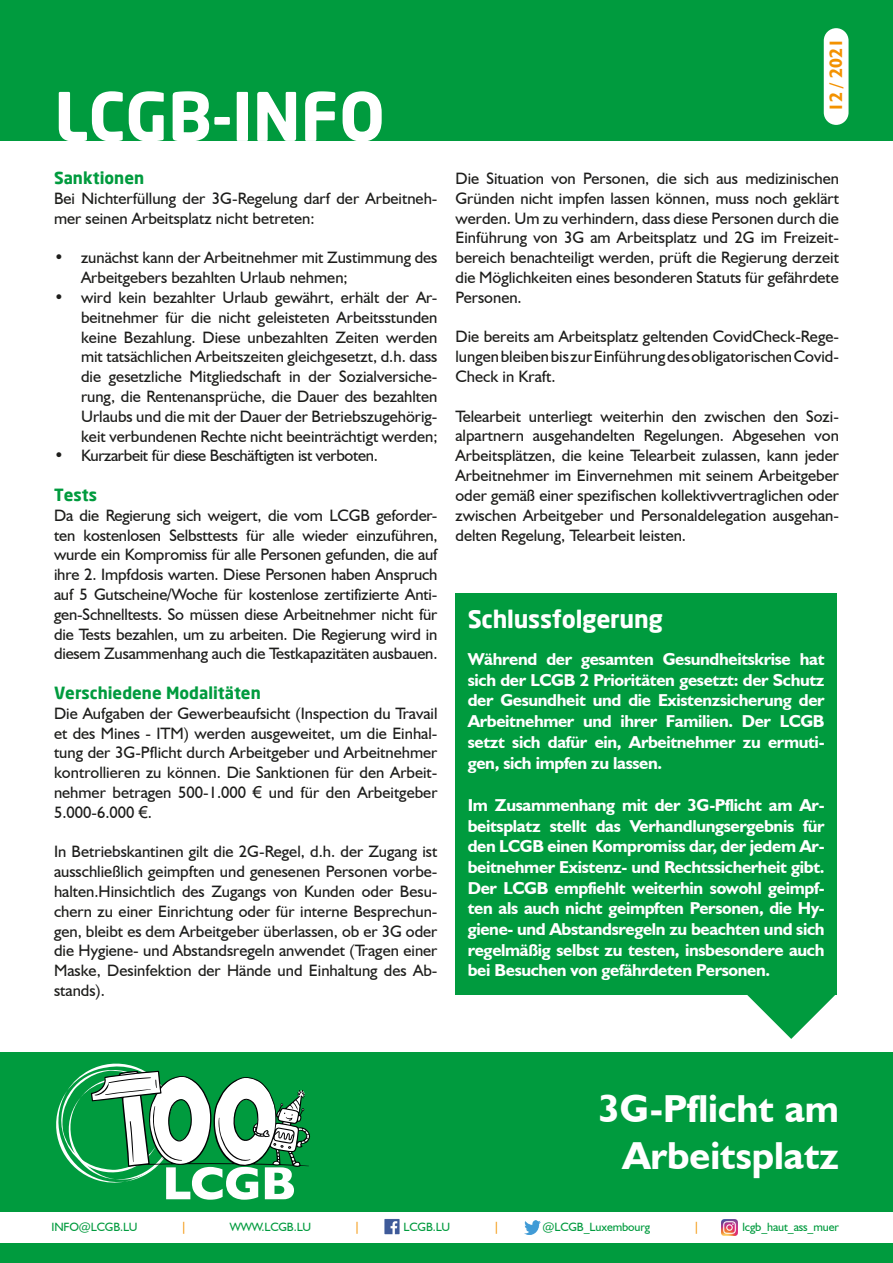
<style>
.page{position:relative;width:893px;height:1263px;background:#fff}
.page>*{position:absolute;margin:0;border:0;box-sizing:border-box;transform-origin:0 0}
.t1{font:700 66px "Neo Sans";color:#fff}
.t2{font:700 39px/46.8px "Humanist 521 BT";color:#fff;text-align:right}
.t3{font:700 24px "Neo Sans";letter-spacing:-.01em;color:#fff}
.t4{font:700 18px "Humanist 521 BT";color:#f39200}
.t5{font:700 17.25px/20.7px "Humanist 521 BT";letter-spacing:-.02em;color:#fff;text-align:justify}
.t6{font:16.5px/19.8px "Humanist 521 BT";color:#1d1d1b;text-align:justify}
.t7{font:16.5px "Humanist 521 BT";letter-spacing:-.02em;color:#1d1d1b}
.t8{font:700 16.5px "Neo Sans";color:#009b3e}
.t9{font:12px "Humanist 521 BT";letter-spacing:-.01em;color:#009b3e}
.t10{font:12px "Humanist 521 BT";color:#f39200}
.s1{font-family:"Arial"}
</style>
<div class="page">
<div style="left:455px;top:593px;width:382px;height:401px;background:#009b3e"></div>
<svg style="left:743px;top:994px;width:94px;height:45px"></svg>
<div style="left:0;top:0;width:893px;height:140px;background:#009b3e"></div>
<div style="left:824px;top:28px;width:24px;height:97px;background:#fff;border-radius:12px"></div>
<div style="left:0;top:1052px;width:893px;height:211px;background:#009b3e"></div>
<div style="left:0;top:1212px;width:893px;height:30px;background:#fff"></div>
<svg style="left:56px;top:1063px;width:254px;height:137px"></svg>
<img style="left:384px;top:1219px;width:16px;height:16px">
<img style="left:524px;top:1221px;width:17px;height:13px">
<img style="left:721px;top:1219px;width:17px;height:17px">
<p class="t1" style="left:54px;top:74px;width:332px">LCGB-INFO</p>
<p class="t8" style="left:54px;top:167px;width:92px">Sanktionen</p>
<p class="t6" style="left:54px;top:188px;width:385px">Bei Nichterfüllung der 3G-Regelung darf der Arbeitneh&shy;mer seinen Arbeitsplatz nicht betreten:</p>
<p class="t6" style="left:81px;top:248px;width:358px;text-indent:-27px">• zunächst kann der Arbeitnehmer mit Zustimmung des<br>Arbeitgebers bezahlten Urlaub nehmen;</p>
<p class="t6" style="left:81px;top:287px;width:358px;text-indent:-27px">• wird kein bezahlter Urlaub gewährt, erhält der Ar&shy;beitnehmer für die nicht geleisteten Arbeitsstunden keine Bezahlung. Diese unbezahlten Zeiten werden mit tatsächlichen Arbeitszeiten gleichgesetzt, d.h. dass die gesetzliche Mitgliedschaft in der Sozialversiche&shy;rung, die Rentenansprüche, die Dauer des bezahlten Urlaubs und die mit der Dauer der Betriebszugehörig&shy;keit verbundenen Rechte nicht beeinträchtigt werden;</p>
<p class="t7" style="left:54px;top:446px;width:325px">• Kurzarbeit für diese Beschäftigten ist verboten.</p>
<p class="t8" style="left:54px;top:484px;width:44px">Tests</p>
<p class="t6" style="left:54px;top:505px;width:385px">Da die Regierung sich weigert, die vom LCGB geforder&shy;ten kostenlosen Selbsttests für alle wieder einzuführen, wurde ein Kompromiss für alle Personen gefunden, die auf ihre 2. Impfdosis warten. Diese Personen haben Anspruch auf 5 Gutscheine/Woche für kostenlose zertifizierte Anti&shy;gen-Schnelltests. So müssen diese Arbeitnehmer nicht für die Tests bezahlen, um zu arbeiten. Die Regierung wird in diesem Zusammenhang auch die Testkapazitäten ausbauen.</p>
<p class="t8" style="left:54px;top:682px;width:208px">Verschiedene Modalitäten</p>
<p class="t6" style="left:54px;top:703px;width:385px">Die Aufgaben der Gewerbeaufsicht (Inspection du Travail et des Mines - ITM) werden ausgeweitet, um die Einhal&shy;tung der 3G-Pflicht durch Arbeitgeber und Arbeitnehmer kontrollieren zu können. Die Sanktionen für den Arbeit&shy;nehmer betragen 500-1.000 <span class="s1">€</span> und für den Arbeitgeber 5.000-6.000 <span class="s1">€</span>.</p>
<p class="t6" style="left:54px;top:842px;width:385px">In Betriebskantinen gilt die 2G-Regel, d.h. der Zugang ist ausschließlich geimpften und genesenen Personen vorbe&shy;halten.Hinsichtlich des Zugangs von Kunden oder Besu&shy;chern zu einer Einrichtung oder für interne Besprechun&shy;gen, bleibt es dem Arbeitgeber überlassen, ob er 3G oder die Hygiene- und Abstandsregeln anwendet (Tragen einer Maske, Desinfektion der Hände und Einhaltung des Ab&shy;stands).</p>
<p class="t4" style="left:825px;top:112px;width:75px;rotate:-90deg">12 / 2021</p>
<p class="t6" style="left:455px;top:168px;width:385px">Die Situation von Personen, die sich aus medizinischen Gründen nicht impfen lassen können, muss noch geklärt werden. Um zu verhindern, dass diese Personen durch die Einführung von 3G am Arbeitsplatz und 2G im Freizeit&shy;bereich benachteiligt werden, prüft die Regierung derzeit die Möglichkeiten eines besonderen Statuts für gefährdete Personen.</p>
<p class="t6" style="left:455px;top:327px;width:385px">Die bereits am Arbeitsplatz geltenden CovidCheck-Rege&shy;lungen bleiben bis zur Einführung des obligatorischen Covid-Check in Kraft.</p>
<p class="t6" style="left:455px;top:406px;width:385px">Telearbeit unterliegt weiterhin den zwischen den Sozi&shy;alpartnern ausgehandelten Regelungen. Abgesehen von Arbeitsplätzen, die keine Telearbeit zulassen, kann jeder Arbeitnehmer im Einvernehmen mit seinem Arbeitgeber oder gemäß einer spezifischen kollektivvertraglichen oder zwischen Arbeitgeber und Personaldelegation ausgehan&shy;delten Regelung, Telearbeit leisten.</p>
<p class="t3" style="left:468px;top:604px;width:197px">Schlussfolgerung</p>
<p class="t5" style="left:468px;top:648px;width:358px">Während der gesamten Gesundheitskrise hat sich der LCGB 2 Prioritäten gesetzt: der Schutz der Gesundheit und die Existenzsicherung der Arbeitnehmer und ihrer Familien. Der LCGB setzt sich dafür ein, Arbeitnehmer zu ermuti&shy;gen, sich impfen zu lassen.</p>
<p class="t5" style="left:468px;top:794px;width:358px">Im Zusammenhang mit der 3G-Pflicht am Ar&shy;beitsplatz stellt das Verhandlungsergebnis für den LCGB einen Kompromiss dar, der jedem Ar&shy;beitnehmer Existenz- und Rechtssicherheit gibt.<br>Der LCGB empfiehlt weiterhin sowohl geimpf&shy;ten als auch nicht geimpften Personen, die Hy&shy;giene- und Abstandsregeln zu beachten und sich regelmäßig selbst zu testen, insbesondere auch bei Besuchen von gefährdeten Personen.</p>
<p class="t2" style="left:599px;top:1084px;width:242px">3G-Pflicht am<br>Arbeitsplatz</p>
<p class="t9" style="left:51px;top:1219px;width:88px">INFO@LCGB.LU</p>
<p class="t10" style="left:181px;top:1219px;width:7px">|</p>
<p class="t9" style="left:230px;top:1219px;width:83px">WWW.LCGB.LU</p>
<p class="t10" style="left:354px;top:1219px;width:7px">|</p>
<p class="t9" style="left:403px;top:1219px;width:48px">LCGB.LU</p>
<p class="t10" style="left:493px;top:1219px;width:7px">|</p>
<p class="t9" style="left:542px;top:1219px;width:109px">@LCGB_Luxembourg</p>
<p class="t10" style="left:693px;top:1219px;width:7px">|</p>
<p class="t9" style="left:742px;top:1219px;width:98px">lcgb_haut_ass_muer</p>
</div>
